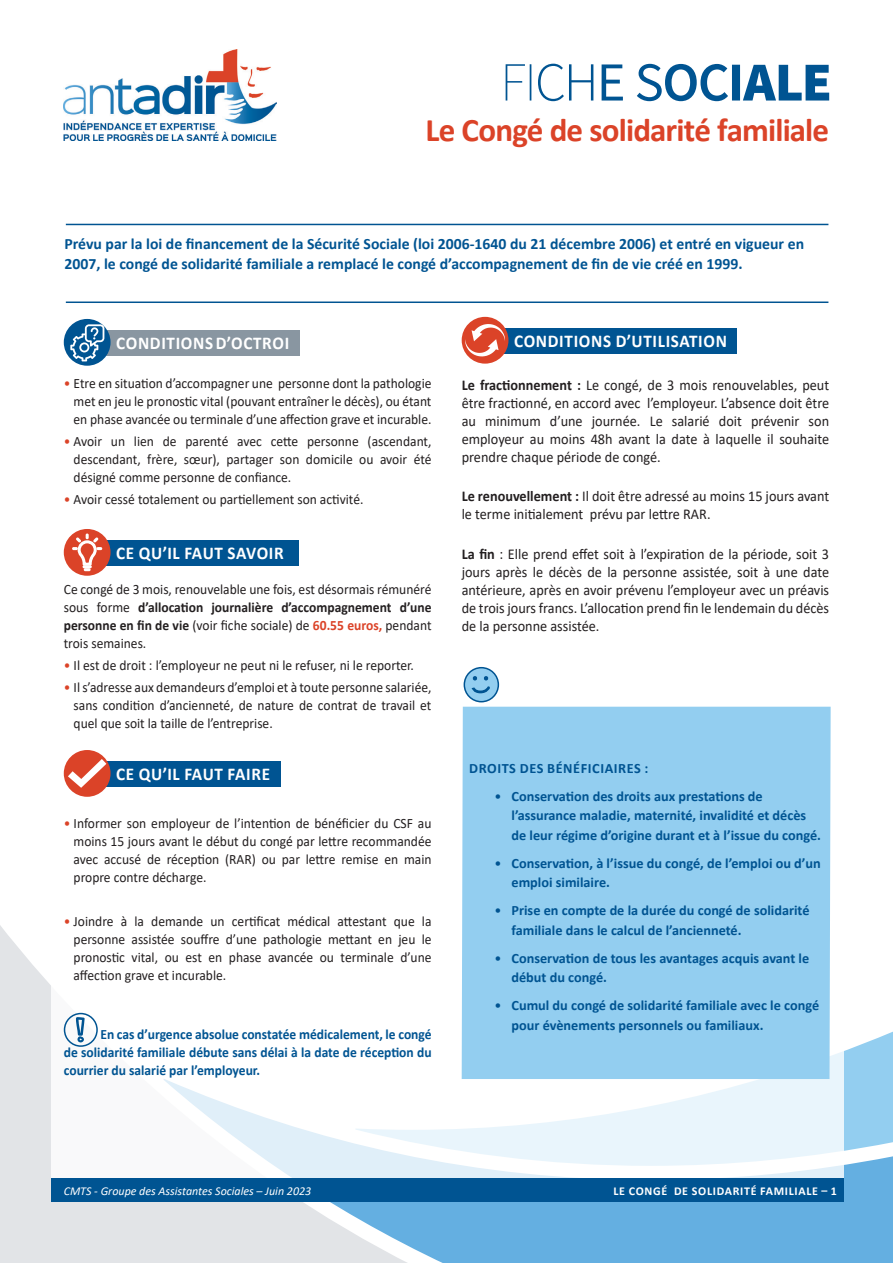
<style>
.page{position:relative;width:893px;height:1263px;background:#fff}
.page>*{position:absolute;margin:0;border:0;box-sizing:border-box;transform-origin:0 0}
.t1{font:700 33px "Calibri";letter-spacing:-.025em;color:#db4328}
.texte_fiche{font:700 18px "Calibri";letter-spacing:.04em;color:#fff;scale:.95 1}
.Texte_chapeau{font:700 15.75px/19.5px "Calibri";color:#005492}
.texte_fiche-2{font:15px/18px "Calibri";color:#231f20;text-align:justify;scale:.95 1}
.texte_fiche-3{font:14.25px/18px "Calibri";color:#231f20;text-align:justify;scale:.95 1}
.texte_ital_bleu{font:700 14.25px/19.5px "Calibri";color:#005492}
.texte_ital_bleu-2{font:700 14.25px/18px "Calibri";color:#005492;text-align:justify;scale:.95 1}
.texte_ital_bleu-3{font:700 14.25px "Calibri";letter-spacing:.04em;color:#005492}
.t2{font:italic 12px "Calibri";color:#fff}
.t3{font:700 12px "Calibri";letter-spacing:.06em;color:#fff}
.s1{color:#db4328}
.s2{font-weight:700}
.s3{font-weight:700;color:#db4328}
.s4{font-weight:400}
</style>
<div class="page">
<svg style="left:0;top:750px;width:893px;height:513px"></svg>
<svg style="left:51px;top:848px;width:792px;height:331px"></svg>
<div style="left:51px;top:1179px;width:792px;height:23px;background:#005492"></div>
<svg style="left:506px;top:64px;width:323px;height:37px"></svg>
<img style="left:64px;top:50px;width:212px;height:90px">
<hr style="left:66px;top:224px;width:762px;height:1px;background:#005492">
<hr style="left:66px;top:301px;width:762px;height:2px;background:#005492">
<div style="left:97px;top:330px;width:203px;height:25px;background:#8996a1"></div>
<svg style="left:64px;top:319px;width:47px;height:47px"></svg>
<svg style="left:70px;top:324px;width:34px;height:37px"></svg>
<div style="left:97px;top:540px;width:202px;height:25px;background:#005492"></div>
<div style="left:64px;top:529px;width:47px;height:47px;background:#db4328;border-radius:50%"></div>
<svg style="left:72px;top:533px;width:30px;height:38px"></svg>
<div style="left:97px;top:761px;width:184px;height:25px;background:#005492"></div>
<div style="left:64px;top:750px;width:47px;height:47px;background:#db4328;border-radius:50%"></div>
<svg style="left:68px;top:759px;width:38px;height:29px"></svg>
<svg style="left:76px;top:1017px;width:9px;height:25px"></svg>
<div style="left:64px;top:1013px;width:34px;height:34px;border:2px solid #005492;border-radius:50%"></div>
<div style="left:494px;top:328px;width:243px;height:25px;background:#005492"></div>
<div style="left:462px;top:317px;width:46px;height:47px;background:#db4328;border-radius:50%"></div>
<svg style="left:465px;top:324px;width:40px;height:32px"></svg>
<div style="left:462px;top:707px;width:369px;height:372px;background:#93cef0"></div>
<div style="left:464px;top:668px;width:34px;height:34px;background:#93cef0;border-radius:50%"></div>
<div style="left:464px;top:667px;width:35px;height:35px;border:2px solid #005492;border-radius:50%"></div>
<svg style="left:472px;top:676px;width:5px;height:4px"></svg>
<svg style="left:484px;top:676px;width:4px;height:4px"></svg>
<svg style="left:472px;top:686px;width:18px;height:7px"></svg>
<p class="t1" style="left:425px;top:107px;width:405px">Le Congé de solidarité familiale</p>
<p class="Texte_chapeau" style="left:64px;top:234px;width:741px">Prévu par la loi de financement de la Sécurité Sociale (loi 2006-1640 du 21 décembre 2006) et entré en vigueur en<br>2007, le congé de solidarité familiale a remplacé le congé d’accompagnement de fin de vie créé en 1999.</p>
<p class="texte_fiche" style="left:116px;top:330px;width:184px">CONDITIONS D’OCTROI</p>
<p class="texte_fiche-3" style="left:74px;top:374px;width:378px;text-indent:-10px"><span class="s1">•</span> Etre en situation d’accompagner une personne dont la pathologie met en jeu le pronostic vital (pouvant entraîner le décès), ou étant en phase avancée ou terminale d’une affection grave et incurable.</p>
<p class="texte_fiche-3" style="left:74px;top:432px;width:378px;text-indent:-10px"><span class="s1">•</span> Avoir un lien de parenté avec cette personne (ascendant, descendant, frère, sœur), partager son domicile ou avoir été désigné comme personne de confiance.</p>
<p class="texte_fiche-3" style="left:64px;top:490px;width:317px"><span class="s1">•</span> Avoir cessé totalement ou partiellement son activité.</p>
<p class="texte_fiche" style="left:116px;top:540px;width:178px">CE QU’IL FAUT SAVOIR</p>
<p class="texte_fiche-3" style="left:64px;top:580px;width:389px">Ce congé de 3 mois, renouvelable une fois, est désormais rémunéré sous forme <span class="s2">d’allocation journalière d’accompagnement d’une personne en fin de vie</span> (voir fiche sociale) de <span class="s3">60.55 euros,</span> pendant trois semaines.</p>
<p class="texte_fiche-3" style="left:64px;top:656px;width:370px"><span class="s1">•</span> Il est de droit : l’employeur ne peut ni le refuser, ni le reporter.</p>
<p class="texte_fiche-3" style="left:74px;top:678px;width:378px;text-indent:-10px"><span class="s1">•</span> Il s’adresse aux demandeurs d’emploi et à toute personne salariée, sans condition d’ancienneté, de nature de contrat de travail et quel que soit la taille de l’entreprise.</p>
<p class="texte_fiche" style="left:116px;top:761px;width:163px">CE QU’IL FAUT FAIRE</p>
<p class="texte_fiche-3" style="left:74px;top:813px;width:378px;text-indent:-10px"><span class="s1">•</span> Informer son employeur de l’intention de bénéficier du CSF au moins 15 jours avant le début du congé par lettre recommandée avec accusé de réception (RAR) ou par lettre remise en main propre contre décharge.</p>
<p class="texte_fiche-3" style="left:74px;top:912px;width:378px;text-indent:-10px"><span class="s1">•</span> Joindre à la demande un certificat médical attestant que la personne assistée souffre d’une pathologie mettant en jeu le pronostic vital, ou est en phase avancée ou terminale d’une affection grave et incurable.</p>
<p class="texte_ital_bleu-2" style="left:64px;top:1025px;width:389px;text-indent:37px">En cas d’urgence absolue constatée médicalement, le congé de solidarité familiale débute sans délai à la date de réception du courrier du salarié par l’employeur.</p>
<p class="texte_fiche" style="left:514px;top:328px;width:226px">CONDITIONS D’UTILISATION</p>
<p class="texte_fiche-2" style="left:462px;top:376px;width:388px"><span class="s2">Le fractionnement :</span> Le congé, de 3 mois renouvelables, peut être fractionné, en accord avec l’employeur. L’absence doit être au minimum d’une journée. Le salarié doit prévenir son employeur au moins 48h avant la date à laquelle il souhaite prendre chaque période de congé.</p>
<p class="texte_fiche-2" style="left:462px;top:487px;width:388px"><span class="s2">Le renouvellement :</span> Il doit être adressé au moins 15 jours avant le terme initialement prévu par lettre RAR.</p>
<p class="texte_fiche-2" style="left:462px;top:544px;width:388px"><span class="s2">La fin</span> : Elle prend effet soit à l’expiration de la période, soit 3 jours après le décès de la personne assistée, soit à une date antérieure, après en avoir prévenu l’employeur avec un préavis de trois jours francs. L’allocation prend fin le lendemain du décès de la personne assistée.</p>
<p class="texte_ital_bleu-3" style="left:469px;top:758px;width:181px">DROITS DES BÉNÉFICIAIRES :</p>
<p class="texte_ital_bleu" style="left:511px;top:786px;width:311px;text-indent:-17px"><span class="s4">•</span> Conservation des droits aux prestations de l’assurance maladie, maternité, invalidité et décès de leur régime d’origine durant et à l’issue du congé.</p>
<p class="texte_ital_bleu" style="left:511px;top:853px;width:311px;text-indent:-17px"><span class="s4">•</span> Conservation, à l’issue du congé, de l’emploi ou d’un emploi similaire.</p>
<p class="texte_ital_bleu" style="left:511px;top:900px;width:300px;text-indent:-17px"><span class="s4">•</span> Prise en compte de la durée du congé de solidarité familiale dans le calcul de l’ancienneté.</p>
<p class="texte_ital_bleu" style="left:511px;top:948px;width:299px;text-indent:-17px"><span class="s4">•</span> Conservation de tous les avantages acquis avant le début du congé.</p>
<p class="texte_ital_bleu" style="left:511px;top:995px;width:309px;text-indent:-17px"><span class="s4">•</span> Cumul du congé de solidarité familiale avec le congé pour évènements personnels ou familiaux.</p>
<p class="t2" style="left:64px;top:1182px;width:249px">CMTS - Groupe des Assistantes Sociales – Juin 2023</p>
<p class="t3" style="left:613px;top:1182px;width:225px">LE CONGÉ DE SOLIDARITÉ FAMILIALE – 1</p>
</div>
